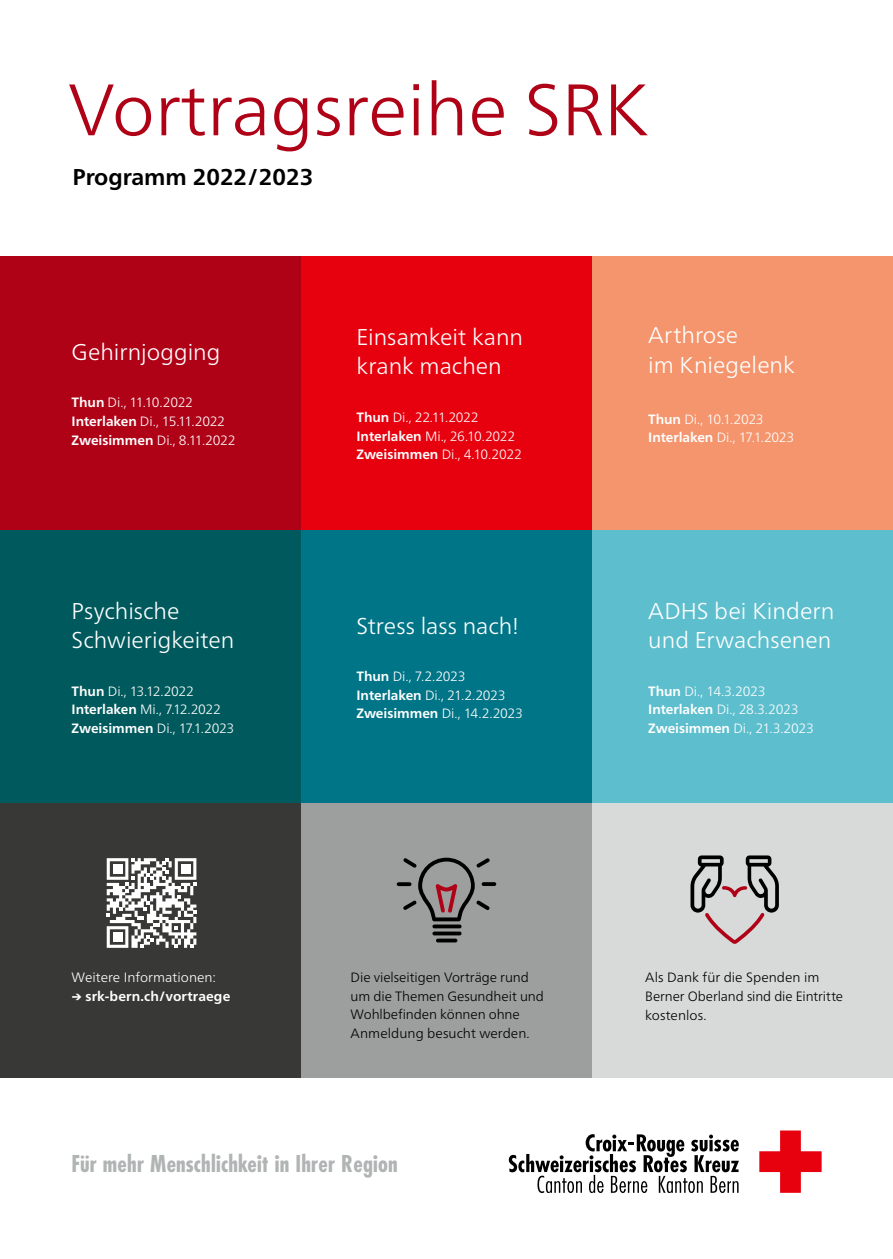
<style>
.page{position:relative;width:893px;height:1259px;background:#fff}
.page>*{position:absolute;margin:0;border:0;box-sizing:border-box;transform-origin:0 0}
.t1{font:300 72.9px "Frutiger Neue LTW1 G";color:#b00217}
.t2{font:300 22.8px/29.1px "Frutiger Neue LTW1 G";color:#fff}
.t3{font:700 22.8px "Frutiger Neue LTW1 G";color:#000}
.t4{font:700 condensed 22.5px "Futura Std";letter-spacing:.01em;color:#b1b4b4}
.t5{font:300 13.5px/18.6px "Frutiger Neue LTW1 G";letter-spacing:-.02em;color:#fff}
.t6{font:300 13.5px/18.6px "Frutiger Neue LTW1 G";color:#000}
.t7{font:700 13.5px "Frutiger Neue LTW1 G";letter-spacing:.01em;color:#fff}
.t8{font:300 13.5px "Frutiger Neue LTW1 G";color:#fff}
.s1{font-weight:700}
</style>
<div class="page">
<svg style="left:759px;top:1130px;width:63px;height:62px"></svg>
<svg style="left:509px;top:1134px;width:230px;height:59px"></svg>
<div style="left:0;top:256px;width:301px;height:275px;background:#b00217"></div>
<div style="left:0;top:530px;width:301px;height:274px;background:#005a5d"></div>
<div style="left:0;top:803px;width:301px;height:274px;background:#383937"></div>
<div style="left:301px;top:256px;width:291px;height:275px;background:#e7000e"></div>
<div style="left:301px;top:530px;width:291px;height:274px;background:#007587"></div>
<div style="left:301px;top:803px;width:291px;height:274px;background:#9d9e9e"></div>
<div style="left:592px;top:256px;width:301px;height:275px;background:#f4956d"></div>
<div style="left:592px;top:530px;width:301px;height:274px;background:#5dbecd"></div>
<div style="left:592px;top:803px;width:301px;height:274px;background:#d8dada"></div>
<svg style="left:107px;top:858px;width:89px;height:90px"></svg>
<div style="left:113px;top:932px;width:9px;height:9px;background:#fff"></div>
<svg style="left:397px;top:857px;width:99px;height:85px"></svg>
<svg style="left:690px;top:855px;width:89px;height:89px"></svg>
<h1 class="t1" style="left:68px;top:66px;width:582px">Vortragsreihe SRK</h1>
<h2 class="t3" style="left:73px;top:164px;width:242px">Programm 2022/2023</h2>
<h2 class="t2" style="left:72px;top:337px;width:150px">Gehirnjogging</h2>
<p class="t5" style="left:72px;top:393px;width:165px"><span class="s1">Thun</span> Di., 11.10.2022<br><span class="s1">Interlaken</span> Di., 15.11.2022<br><span class="s1">Zweisimmen</span> Di., 8.11.2022</p>
<h2 class="t2" style="left:72px;top:596px;width:164px">Psychische<br>Schwierigkeiten</h2>
<p class="t5" style="left:72px;top:681px;width:164px"><span class="s1">Thun</span> Di., 13.12.2022<br><span class="s1">Interlaken</span> Mi., 7.12.2022<br><span class="s1">Zweisimmen</span> Di., 17.1.2023</p>
<p class="t8" style="left:72px;top:969px;width:146px">Weitere Informationen:</p>
<p class="t7" style="left:72px;top:988px;width:160px">→ srk-bern.ch/vortraege</p>
<h2 class="t2" style="left:357px;top:322px;width:168px">Einsamkeit kann krank machen</h2>
<p class="t5" style="left:357px;top:408px;width:167px"><span class="s1">Thun</span> Di., 22.11.2022<br><span class="s1">Interlaken</span> Mi., 26.10.2022<br><span class="s1">Zweisimmen</span> Di., 4.10.2022</p>
<h2 class="t2" style="left:357px;top:611px;width:164px">Stress lass nach!</h2>
<p class="t5" style="left:357px;top:667px;width:168px"><span class="s1">Thun</span> Di., 7.2.2023<br><span class="s1">Interlaken</span> Di., 21.2.2023<br><span class="s1">Zweisimmen</span> Di., 14.2.2023</p>
<p class="t6" style="left:351px;top:967px;width:195px">Die vielseitigen Vorträge rund um die Themen Gesundheit und<br>Wohlbefinden können ohne<br>Anmeldung besucht werden.</p>
<h3 class="t4" style="left:71px;top:1150px;width:328px">Für mehr Menschlichkeit in Ihrer Region</h3>
<h2 class="t2" style="left:648px;top:321px;width:148px">Arthrose<br>im Kniegelenk</h2>
<p class="t5" style="left:648px;top:409px;width:148px"><span class="s1">Thun</span> Di., 10.1.2023<br><span class="s1">Interlaken</span> Di., 17.1.2023</p>
<h2 class="t2" style="left:648px;top:596px;width:188px">ADHS bei Kindern und Erwachsenen</h2>
<p class="t5" style="left:648px;top:681px;width:167px"><span class="s1">Thun</span> Di., 14.3.2023<br><span class="s1">Interlaken</span> Di., 28.3.2023<br><span class="s1">Zweisimmen</span> Di., 21.3.2023</p>
<p class="t6" style="left:645px;top:968px;width:199px">Als Dank für die Spenden im<br>Berner Oberland sind die Eintritte kostenlos.</p>
</div>
